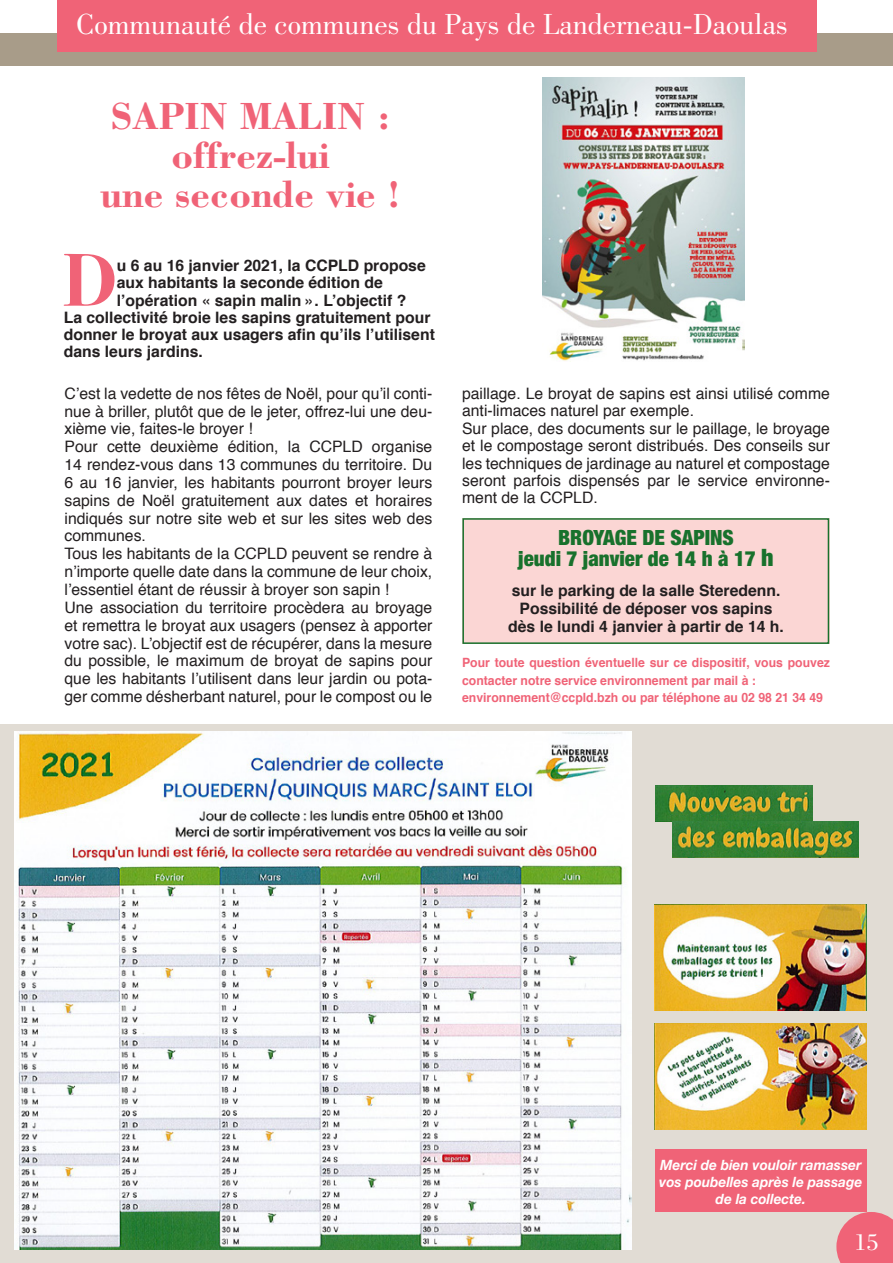
<style>
.page{position:relative;width:893px;height:1263px;background:#fff}
.page>*{position:absolute;margin:0;border:0;box-sizing:border-box;transform-origin:0 0}
.t1{font:700 75px "Bodoni Svty Two ITCTT";color:#f06377}
.t2{font:700 39px/39px "Bodoni";color:#f06377;text-align:center}
.t3{font:30px "Bodoni";color:#fff}
.t4{font:24px "Bodoni";color:#fff}
.t5{font:900 condensed 21px/21.1px "Helvetica Neue";color:#18712c;text-align:center}
.t6{font:15.75px/17.9px "Helvetica";color:#231f20}
.t7{font:700 15.75px/18.1px "Helvetica";color:#231f20;text-align:center}
.t8{font:italic 700 14.25px/17.1px "Helvetica Neue";color:#fff;text-align:center;scale:.96 1}
.t9{font:700 12.75px/17.4px "Helvetica";color:#f06377;scale:.96 1}
.s1{font-size:24px}
</style>
<div class="page">
<div style="left:462px;top:518px;width:368px;height:126px;background:#fbd6d4"></div>
<div style="left:0;top:34px;width:893px;height:32px;background:#a89c89"></div>
<div style="left:58px;top:0;width:759px;height:51px;background:#f06377"></div>
<img style="left:543px;top:77px;width:201px;height:284px">
<div style="left:462px;top:518px;width:367px;height:126px;border:2px solid #18712c"></div>
<div style="left:0;top:724px;width:893px;height:539px;background:#e1dcd4"></div>
<img style="left:14px;top:731px;width:618px;height:518px">
<img style="left:655px;top:904px;width:211px;height:106px">
<img style="left:655px;top:785px;width:158px;height:36px">
<img style="left:673px;top:821px;width:186px;height:37px">
<img style="left:655px;top:1023px;width:211px;height:106px">
<svg style="left:836px;top:1212px;width:57px;height:51px"></svg>
<div style="left:655px;top:1149px;width:211px;height:63px;background:#f06377"></div>
<h3 class="t3" style="left:76px;top:7px;width:713px">Communauté de communes du Pays de Landerneau-Daoulas</h3>
<h2 class="t2" style="left:101px;top:96px;width:302px">SAPIN MALIN : offrez-lui<br>une seconde vie !</h2>
<h1 class="t1" style="left:63px;top:218px;width:55px">D</h1>
<p class="t7" style="left:117px;top:257px;width:310px">u 6 au 16 janvier 2021, la CCPLD propose</p>
<p class="t7" style="left:117px;top:274px;width:268px">aux habitants la seconde édition de</p>
<p class="t7" style="left:117px;top:291px;width:291px">l’opération « sapin malin ». L’objectif ?</p>
<p class="t7" style="left:64px;top:309px;width:368px">La collectivité broie les sapins gratuitement pour</p>
<p class="t7" style="left:64px;top:326px;width:373px">donner le broyat aux usagers afin qu’ils l’utilisent</p>
<p class="t7" style="left:64px;top:343px;width:141px">dans leurs jardins.</p>
<p class="t6" style="left:65px;top:385px;width:369px">C’est la vedette de nos fêtes de Noël, pour qu’il conti&shy;nue à briller, plutôt que de le jeter, offrez-lui une deu&shy;xième vie, faites-le broyer !<br>Pour cette deuxième édition, la CCPLD organise 14 rendez-vous dans 13 communes du territoire. Du 6 au 16 janvier, les habitants pourront broyer leurs sapins de Noël gratuitement aux dates et horaires indiqués sur notre site web et sur les sites web des communes.<br>Tous les habitants de la CCPLD peuvent se rendre à n’importe quelle date dans la commune de leur choix, l’essentiel étant de réussir à broyer son sapin !<br>Une association du territoire procèdera au broyage et remettra le broyat aux usagers (pensez à apporter votre sac). L’objectif est de récupérer, dans la mesure du possible, le maximum de broyat de sapins pour que les habitants l’utilisent dans leur jardin ou pota&shy;ger comme désherbant naturel, pour le compost ou le</p>
<p class="t6" style="left:462px;top:385px;width:369px;line-height:17.4px">paillage. Le broyat de sapins est ainsi utilisé comme anti-limaces naturel par exemple.<br>Sur place, des documents sur le paillage, le broyage et le compostage seront distribués. Des conseils sur les techniques de jardinage au naturel et compostage seront parfois dispensés par le service environne&shy;ment de la CCPLD.</p>
<h3 class="t5" style="left:518px;top:527px;width:257px">BROYAGE DE SAPINS<br>jeudi 7 janvier de 14 h à 17 <span class="s1">h</span></h3>
<p class="t7" style="left:508px;top:581px;width:277px">sur le parking de la salle Steredenn.<br>Possibilité de déposer vos sapins dès le lundi 4 janvier à partir de 14 h.</p>
<p class="t9" style="left:462px;top:654px;width:385px">Pour toute question éventuelle sur ce dispositif, vous pouvez contacter notre service environnement par mail à : environnement@ccpld.bzh ou par téléphone au 02 98 21 34 49</p>
<p class="t8" style="left:659px;top:1155px;width:213px">Merci de bien vouloir ramasser vos poubelles après le passage de la collecte.</p>
<h3 class="t4" style="left:854px;top:1229px;width:25px">15</h3>
</div>
